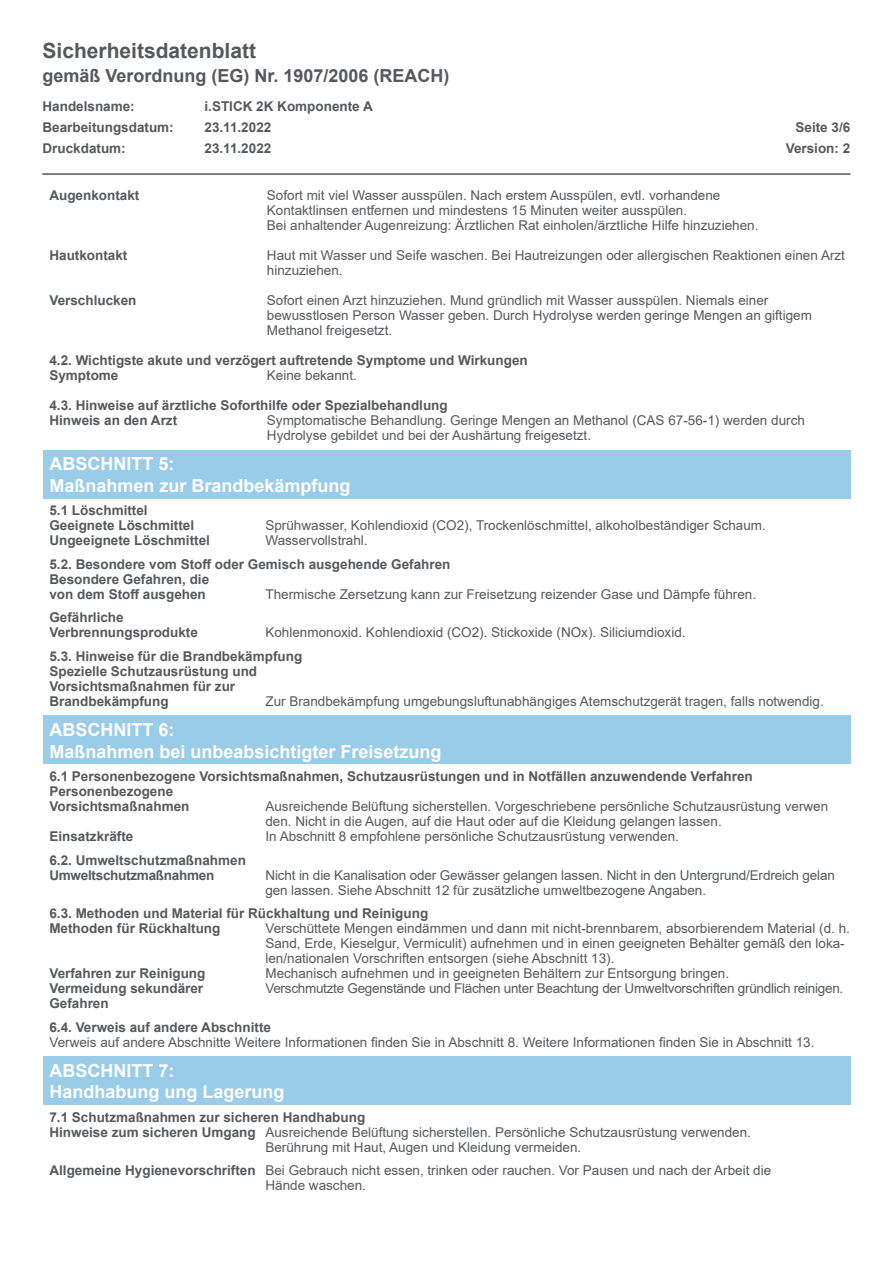
<style>
.page{position:relative;width:893px;height:1263px;background:#fff}
.page>*{position:absolute;margin:0;border:0;box-sizing:border-box;transform-origin:0 0}
.t1{font:700 21px "Arial";color:#57585a}
.t2{font:700 18px "Arial";color:#fff}
.t3{font:700 18px "Arial";color:#57585a}
.t4{font:13.5px/15px "Arial";color:#57585a}
.t5{font:700 13.5px "Arial";color:#57585a}
.t6{font:13.5px "Arial";letter-spacing:-.02em;color:#57585a}
.t7{font:700 13.5px "Arial";letter-spacing:-.02em;color:#57585a}
.s1{font-weight:700}
</style>
<div class="page">
<hr style="left:42px;top:173px;width:808px;height:2px;background:#57585a">
<div style="left:43px;top:450px;width:807px;height:49px;background:#98cce9"></div>
<div style="left:43px;top:715px;width:807px;height:49px;background:#98cce9"></div>
<div style="left:43px;top:1056px;width:807px;height:48px;background:#98cce9"></div>
<h1 class="t1" style="left:43px;top:36px;width:215px">Sicherheitsdatenblatt</h1>
<h2 class="t3" style="left:43px;top:63px;width:409px">gemäß Verordnung (EG) Nr. 1907/2006 (REACH)</h2>
<p class="t5" style="left:43px;top:97px;width:94px">Handelsname:</p>
<p class="t5" style="left:205px;top:97px;width:170px">i.STICK 2K Komponente A</p>
<p class="t5" style="left:43px;top:118px;width:133px">Bearbeitungsdatum:</p>
<p class="t5" style="left:205px;top:118px;width:68px">23.11.2022</p>
<p class="t5" style="left:795px;top:118px;width:56px">Seite 3/6</p>
<p class="t5" style="left:43px;top:139px;width:85px">Druckdatum:</p>
<p class="t5" style="left:205px;top:139px;width:68px">23.11.2022</p>
<p class="t5" style="left:786px;top:139px;width:66px">Version: 2</p>
<p class="t5" style="left:49px;top:186px;width:92px">Augenkontakt</p>
<p class="t4" style="left:267px;top:188px;width:493px">Sofort mit viel Wasser ausspülen. Nach erstem Ausspülen, evtl. vorhandene<br>Kontaktlinsen entfernen und mindestens 15 Minuten weiter ausspülen.<br>Bei anhaltender Augenreizung: Ärztlichen Rat einholen/ärztliche Hilfe hinzuziehen.</p>
<p class="t5" style="left:49px;top:246px;width:80px">Hautkontakt</p>
<p class="t4" style="left:267px;top:248px;width:580px">Haut mit Wasser und Seife waschen. Bei Hautreizungen oder allergischen Reaktionen einen Arzt hinzuziehen.</p>
<p class="t5" style="left:49px;top:291px;width:89px">Verschlucken</p>
<p class="t4" style="left:267px;top:293px;width:546px">Sofort einen Arzt hinzuziehen. Mund gründlich mit Wasser ausspülen. Niemals einer bewusstlosen Person Wasser geben. Durch Hydrolyse werden geringe Mengen an giftigem<br>Methanol freigesetzt.</p>
<p class="t5" style="left:49px;top:351px;width:480px">4.2. Wichtigste akute und verzögert auftretende Symptome und Wirkungen</p>
<p class="t5" style="left:49px;top:366px;width:71px">Symptome</p>
<p class="t4" style="left:267px;top:368px;width:92px">Keine bekannt.</p>
<p class="t5" style="left:49px;top:396px;width:400px">4.3. Hinweise auf ärztliche Soforthilfe oder Spezialbehandlung</p>
<p class="t5" style="left:49px;top:411px;width:129px">Hinweis an den Arzt</p>
<p class="t4" style="left:267px;top:413px;width:539px">Symptomatische Behandlung. Geringe Mengen an Methanol (CAS 67-56-1) werden durch<br>Hydrolyse gebildet und bei der Aushärtung freigesetzt.</p>
<p class="t2" style="left:49px;top:451px;width:126px">ABSCHNITT 5:</p>
<p class="t2" style="left:49px;top:473px;width:303px">Maßnahmen zur Brandbekämpfung</p>
<p class="t5" style="left:49px;top:501px;width:100px">5.1 Löschmittel</p>
<p class="t5" style="left:49px;top:516px;width:146px">Geeignete Löschmittel</p>
<p class="t4" style="left:265px;top:518px;width:502px">Sprühwasser, Kohlendioxid (CO2), Trockenlöschmittel, alkoholbeständiger Schaum.</p>
<p class="t5" style="left:49px;top:531px;width:162px">Ungeeignete Löschmittel</p>
<p class="t4" style="left:265px;top:533px;width:104px">Wasservollstrahl.</p>
<p class="t5" style="left:49px;top:555px;width:403px">5.2. Besondere vom Stoff oder Gemisch ausgehende Gefahren</p>
<p class="t5" style="left:49px;top:570px;width:161px">Besondere Gefahren, die</p>
<p class="t5" style="left:49px;top:585px;width:158px">von dem Stoff ausgehen</p>
<p class="t4" style="left:265px;top:586px;width:492px">Thermische Zersetzung kann zur Freisetzung reizender Gase und Dämpfe führen.</p>
<p class="t5" style="left:49px;top:608px;width:76px">Gefährliche</p>
<p class="t5" style="left:49px;top:623px;width:150px">Verbrennungsprodukte</p>
<p class="t4" style="left:265px;top:625px;width:422px">Kohlenmonoxid. Kohlendioxid (CO2). Stickoxide (NOx). Siliciumdioxid.</p>
<p class="t5" style="left:49px;top:647px;width:254px">5.3. Hinweise für die Brandbekämpfung</p>
<p class="t5" style="left:49px;top:662px;width:209px">Spezielle Schutzausrüstung und</p>
<p class="t5" style="left:49px;top:677px;width:187px">Vorsichtsmaßnahmen für zur</p>
<p class="t5" style="left:49px;top:692px;width:121px">Brandbekämpfung</p>
<p class="t4" style="left:265px;top:693px;width:560px">Zur Brandbekämpfung umgebungsluftunabhängiges Atemschutzgerät tragen, falls notwendig.</p>
<p class="t2" style="left:49px;top:717px;width:126px">ABSCHNITT 6:</p>
<p class="t2" style="left:49px;top:739px;width:394px">Maßnahmen bei unbeabsichtigter Freisetzung</p>
<p class="t5" style="left:49px;top:767px;width:705px">6.1 Personenbezogene Vorsichtsmaßnahmen, Schutzausrüstungen und in Notfällen anzuwendende Verfahren</p>
<p class="t5" style="left:49px;top:782px;width:125px">Personenbezogene</p>
<p class="t5" style="left:49px;top:797px;width:142px">Vorsichtsmaßnahmen</p>
<p class="t4" style="left:265px;top:799px;width:564px">Ausreichende Belüftung sicherstellen. Vorgeschriebene persönliche Schutzausrüstung verwen den. Nicht in die Augen, auf die Haut oder auf die Kleidung gelangen lassen.</p>
<p class="t5" style="left:49px;top:827px;width:86px">Einsatzkräfte</p>
<p class="t4" style="left:265px;top:829px;width:415px">In Abschnitt 8 empfohlene persönliche Schutzausrüstung verwenden.</p>
<p class="t5" style="left:49px;top:850px;width:198px">6.2. Umweltschutzmaßnahmen</p>
<p class="t7" style="left:49px;top:865px;width:166px">Umweltschutzmaßnahmen</p>
<p class="t4" style="left:265px;top:867px;width:571px">Nicht in die Kanalisation oder Gewässer gelangen lassen. Nicht in den Untergrund/Erdreich gelan gen lassen. Siehe Abschnitt 12 für zusätzliche umweltbezogene Angaben.</p>
<p class="t5" style="left:49px;top:904px;width:380px">6.3. Methoden und Material für Rückhaltung und Reinigung</p>
<p class="t5" style="left:49px;top:919px;width:173px">Methoden für Rückhaltung</p>
<p class="t4" style="left:265px;top:921px;width:586px">Verschüttete Mengen eindämmen und dann mit nicht-brennbarem, absorbierendem Material (d. h.</p>
<p class="t4" style="left:265px;top:936px;width:581px">Sand, Erde, Kieselgur, Vermiculit) aufnehmen und in einen geeigneten Behälter gemäß den loka&shy;len/nationalen Vorschriften entsorgen (siehe Abschnitt 13).</p>
<p class="t5" style="left:49px;top:964px;width:158px">Verfahren zur Reinigung</p>
<p class="t4" style="left:265px;top:966px;width:465px">Mechanisch aufnehmen und in geeigneten Behältern zur Entsorgung bringen.</p>
<p class="t5" style="left:49px;top:979px;width:155px">Vermeidung sekundärer</p>
<p class="t6" style="left:265px;top:979px;width:579px">Verschmutzte Gegenstände und Flächen unter Beachtung der Umweltvorschriften gründlich reinigen.</p>
<p class="t5" style="left:49px;top:994px;width:61px">Gefahren</p>
<p class="t5" style="left:49px;top:1017px;width:223px">6.4. Verweis auf andere Abschnitte</p>
<p class="t4" style="left:49px;top:1034px;width:766px">Verweis auf andere Abschnitte Weitere Informationen finden Sie in Abschnitt 8. Weitere Informationen finden Sie in Abschnitt 13.</p>
<p class="t2" style="left:49px;top:1058px;width:126px">ABSCHNITT 7:</p>
<p class="t2" style="left:49px;top:1079px;width:237px">Handhabung ung Lagerung</p>
<p class="t5" style="left:49px;top:1107px;width:317px">7.1 Schutzmaßnahmen zur sicheren Handhabung</p>
<p class="t4" style="left:49px;top:1124px;width:703px"><span class="s1">Hinweise zum sicheren Umgang</span> Ausreichende Belüftung sicherstellen. Persönliche Schutzausrüstung verwenden.</p>
<p class="t4" style="left:265px;top:1139px;width:317px">Berührung mit Haut, Augen und Kleidung vermeiden.</p>
<p class="t4" style="left:49px;top:1163px;width:723px"><span class="s1">Allgemeine Hygienevorschriften</span> Bei Gebrauch nicht essen, trinken oder rauchen. Vor Pausen und nach der Arbeit die</p>
<p class="t4" style="left:265px;top:1178px;width:102px">Hände waschen.</p>
</div>
